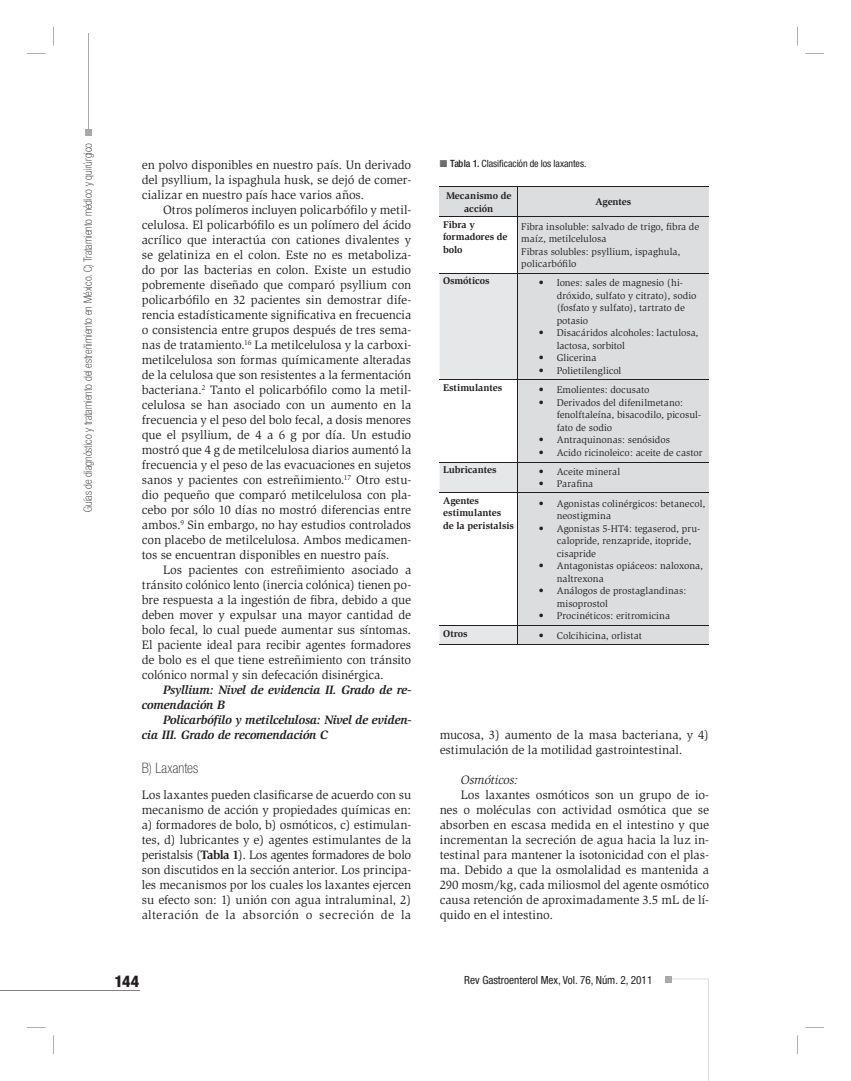
<style>
.page{position:relative;width:851px;height:1081px;background:#fff}
.page>*{position:absolute;margin:0;border:0;box-sizing:border-box;transform-origin:0 0}
.t1{font:800 condensed 16.25px "Helvetica Neue LT Std";color:#231f20}
.t2{font:100 condensed 14.38px "Helvetica Neue LT Std";letter-spacing:.005em;color:#231f20}
.t3{font:12.5px/15px "Slimbach";letter-spacing:-.005em;color:#231f20;text-align:justify}
.t4{font:italic 700 12.5px/15px "Slimbach";letter-spacing:-.01em;color:#231f20}
.t5{font:italic 12.5px "Slimbach";letter-spacing:-.015em;color:#231f20}
.t6{font:100 condensed 11.25px "Helvetica Neue LT Std";color:#231f20}
.t7{font:condensed 11.25px "Helvetica Neue LT Std";color:#231f20}
.t8{font:10px/12.5px "Slimbach";letter-spacing:.005em;color:#231f20}
.t9{font:700 10px/12.5px "Slimbach";letter-spacing:-.005em;color:#231f20}
.t10{font:condensed 10px "Helvetica Neue LT Std";letter-spacing:-.005em;color:#231f20}
.s1{font-weight:700}
.s2{color:#6c6d70}
.s3{font-weight:500}
</style>
<div class="page">
<hr style="left:0;top:990px;width:139px;height:1px;background:#808285">
<hr style="left:88px;top:33px;width:1px;height:100px;background:#a8a9ad">
<svg style="left:85px;top:129px;width:6px;height:6px"></svg>
<svg style="left:665px;top:976px;width:43px;height:7px"></svg>
<div style="left:518px;top:188px;width:190px;height:456px;background:#dcdddf"></div>
<div style="left:518px;top:217px;width:190px;height:408px;background:#dcdddf"></div>
<hr style="left:517px;top:187px;width:191px;height:1px;background:#231f20">
<hr style="left:517px;top:216px;width:191px;height:1px;background:#231f20">
<hr style="left:517px;top:273px;width:191px;height:1px;background:#231f20">
<hr style="left:517px;top:379px;width:191px;height:1px;background:#231f20">
<hr style="left:517px;top:462px;width:191px;height:1px;background:#231f20">
<hr style="left:517px;top:492px;width:191px;height:1px;background:#231f20">
<hr style="left:517px;top:625px;width:191px;height:1px;background:#231f20">
<svg style="left:439px;top:187px;width:79px;height:457px"></svg>
<hr style="left:439px;top:644px;width:78px;height:1px;background:#231f20">
<hr style="left:517px;top:644px;width:191px;height:1px;background:#231f20">
<svg style="left:27px;top:53px;width:19px;height:1px"></svg>
<svg style="left:805px;top:53px;width:18px;height:1px"></svg>
<svg style="left:27px;top:1027px;width:19px;height:1px"></svg>
<svg style="left:805px;top:1027px;width:18px;height:1px"></svg>
<svg style="left:53px;top:27px;width:1px;height:19px"></svg>
<svg style="left:53px;top:1035px;width:1px;height:19px"></svg>
<svg style="left:797px;top:27px;width:1px;height:19px"></svg>
<svg style="left:797px;top:1035px;width:1px;height:19px"></svg>
<p class="t6" style="left:81px;top:512px;width:370px;rotate:-90deg">Guías de diagnóstico y tratamiento del estreñimiento en México. C) Tratamiento médico y quirúrgico</p>
<p class="t3" style="left:142px;top:157px;width:271px">en polvo disponibles en nuestro país. Un derivado del psyllium, la ispaghula husk, se dejó de comer&shy;cializar en nuestro país hace varios años.</p>
<p class="t3" style="left:142px;top:202px;width:271px;text-indent:21px">Otros polímeros incluyen policarbófilo y metil&shy;celulosa. El policarbófilo es un polímero del ácido acrílico que interactúa con cationes divalentes y se gelatiniza en el colon. Este no es metaboliza&shy;do por las bacterias en colon. Existe un estudio pobremente diseñado que comparó psyllium con policarbófilo en 32 pacientes sin demostrar dife&shy;rencia estadísticamente significativa en frecuencia o consistencia entre grupos después de tres sema&shy;nas de tratamiento.<sup>16</sup> La metilcelulosa y la carboxi&shy;metilcelulosa son formas químicamente alteradas de la celulosa que son resistentes a la fermentación bacteriana.<sup>2</sup> Tanto el policarbófilo como la metil&shy;celulosa se han asociado con un aumento en la frecuencia y el peso del bolo fecal, a dosis menores que el psyllium, de 4 a 6 g por día. Un estudio mostró que 4 g de metilcelulosa diarios aumentó la frecuencia y el peso de las evacuaciones en sujetos sanos y pacientes con estreñimiento.<sup>17</sup> Otro estu&shy;dio pequeño que comparó metilcelulosa con pla&shy;cebo por sólo 10 días no mostró diferencias entre ambos.<sup>9</sup> Sin embargo, no hay estudios controlados con placebo de metilcelulosa. Ambos medicamen&shy;tos se encuentran disponibles en nuestro país.</p>
<p class="t3" style="left:142px;top:562px;width:271px;text-indent:21px">Los pacientes con estreñimiento asociado a tránsito colónico lento (inercia colónica) tienen po&shy;bre respuesta a la ingestión de fibra, debido a que deben mover y expulsar una mayor cantidad de bolo fecal, lo cual puede aumentar sus síntomas.<br>El paciente ideal para recibir agentes formadores de bolo es el que tiene estreñimiento con tránsito colónico normal y sin defecación disinérgica.</p>
<p class="t4" style="left:142px;top:682px;width:271px;text-indent:21px">Psyllium: Nivel de evidencia II. Grado de re&shy;comendación B</p>
<p class="t4" style="left:142px;top:712px;width:271px;text-indent:21px">Policarbófilo y metilcelulosa: Nivel de eviden&shy;cia III. Grado de recomendación C</p>
<p class="t2" style="left:142px;top:760px;width:58px">B) Laxantes</p>
<p class="t3" style="left:142px;top:787px;width:271px">Los laxantes pueden clasificarse de acuerdo con su mecanismo de acción y propiedades químicas en: a) formadores de bolo, b) osmóticos, c) estimulan&shy;tes, d) lubricantes y e) agentes estimulantes de la peristalsis (<span class="s1">Tabla 1</span>). Los agentes formadores de bolo son discutidos en la sección anterior. Los principa&shy;les mecanismos por los cuales los laxantes ejercen su efecto son: 1) unión con agua intraluminal, 2) alteración de la absorción o secreción de la</p>
<p class="t10" style="left:439px;top:157px;width:148px"><span class="s2">■</span> <span class="s3">Tabla 1.</span> Clasificación de los laxantes.</p>
<p class="t9" style="left:446px;top:189px;width:67px;text-align:center">Mecanismo de acción</p>
<p class="t9" style="left:595px;top:196px;width:37px">Agentes</p>
<p class="t9" style="left:443px;top:218px;width:66px">Fibra y formadores de bolo</p>
<p class="t8" style="left:521px;top:220px;width:179px">Fibra insoluble: salvado de trigo, fibra de maíz, metilcelulosa<br>Fibras solubles: psyllium, ispaghula, policarbófilo</p>
<p class="t9" style="left:443px;top:274px;width:48px">Osmóticos</p>
<p class="t8" style="left:556px;top:277px;width:141px;text-indent:-18px">• Iones: sales de magnesio (hi&shy;dróxido, sulfato y citrato), sodio (fosfato y sulfato), tartrato de potasio</p>
<p class="t8" style="left:556px;top:327px;width:143px;text-indent:-18px">• Disacáridos alcoholes: lactulosa, lactosa, sorbitol</p>
<p class="t8" style="left:539px;top:352px;width:59px">• Glicerina</p>
<p class="t8" style="left:539px;top:364px;width:84px">• Polietilenglicol</p>
<p class="t9" style="left:443px;top:381px;width:60px">Estimulantes</p>
<p class="t8" style="left:539px;top:384px;width:112px">• Emolientes: docusato</p>
<p class="t8" style="left:556px;top:396px;width:146px;text-indent:-18px">• Derivados del difenilmetano: fenolftaleína, bisacodilo, picosul&shy;fato de sodio</p>
<p class="t8" style="left:539px;top:434px;width:132px">• Antraquinonas: senósidos</p>
<p class="t8" style="left:539px;top:446px;width:165px">• Acido ricinoleico: aceite de castor</p>
<p class="t9" style="left:443px;top:463px;width:55px">Lubricantes</p>
<p class="t8" style="left:539px;top:465px;width:83px">• Aceite mineral</p>
<p class="t8" style="left:539px;top:478px;width:56px">• Parafina</p>
<p class="t9" style="left:443px;top:494px;width:72px">Agentes estimulantes de la peristalsis</p>
<p class="t8" style="left:556px;top:497px;width:150px;text-indent:-18px">• Agonistas colinérgicos: betanecol, neostigmina</p>
<p class="t8" style="left:556px;top:522px;width:145px;text-indent:-18px">• Agonistas 5-HT4: tegaserod, pru&shy;calopride, renzapride, itopride, cisapride</p>
<p class="t8" style="left:556px;top:560px;width:148px;text-indent:-18px">• Antagonistas opiáceos: naloxona, naltrexona</p>
<p class="t8" style="left:556px;top:585px;width:131px;text-indent:-18px">• Análogos de prostaglandinas: misoprostol</p>
<p class="t8" style="left:539px;top:610px;width:132px">• Procinéticos: eritromicina</p>
<p class="t9" style="left:443px;top:627px;width:26px">Otros</p>
<p class="t8" style="left:539px;top:629px;width:104px">• Colcihicina, orlistat</p>
<p class="t3" style="left:439px;top:727px;width:271px">mucosa, 3) aumento de la masa bacteriana, y 4) estimulación de la motilidad gastrointestinal.</p>
<p class="t5" style="left:461px;top:772px;width:59px">Osmóticos:</p>
<p class="t3" style="left:439px;top:787px;width:271px;text-indent:21px">Los laxantes osmóticos son un grupo de io&shy;nes o moléculas con actividad osmótica que se absorben en escasa medida en el intestino y que incrementan la secreción de agua hacia la luz in&shy;testinal para mantener la isotonicidad con el plas&shy;ma. Debido a que la osmolalidad es mantenida a 290 mosm/kg, cada miliosmol del agente osmótico causa retención de aproximadamente 3.5 mL de lí&shy;quido en el intestino.</p>
<h1 class="t1" style="left:114px;top:971px;width:26px">144</h1>
<p class="t7" style="left:464px;top:973px;width:190px">Rev Gastroenterol Mex, Vol. 76, Núm. 2, 2011</p>
</div>
